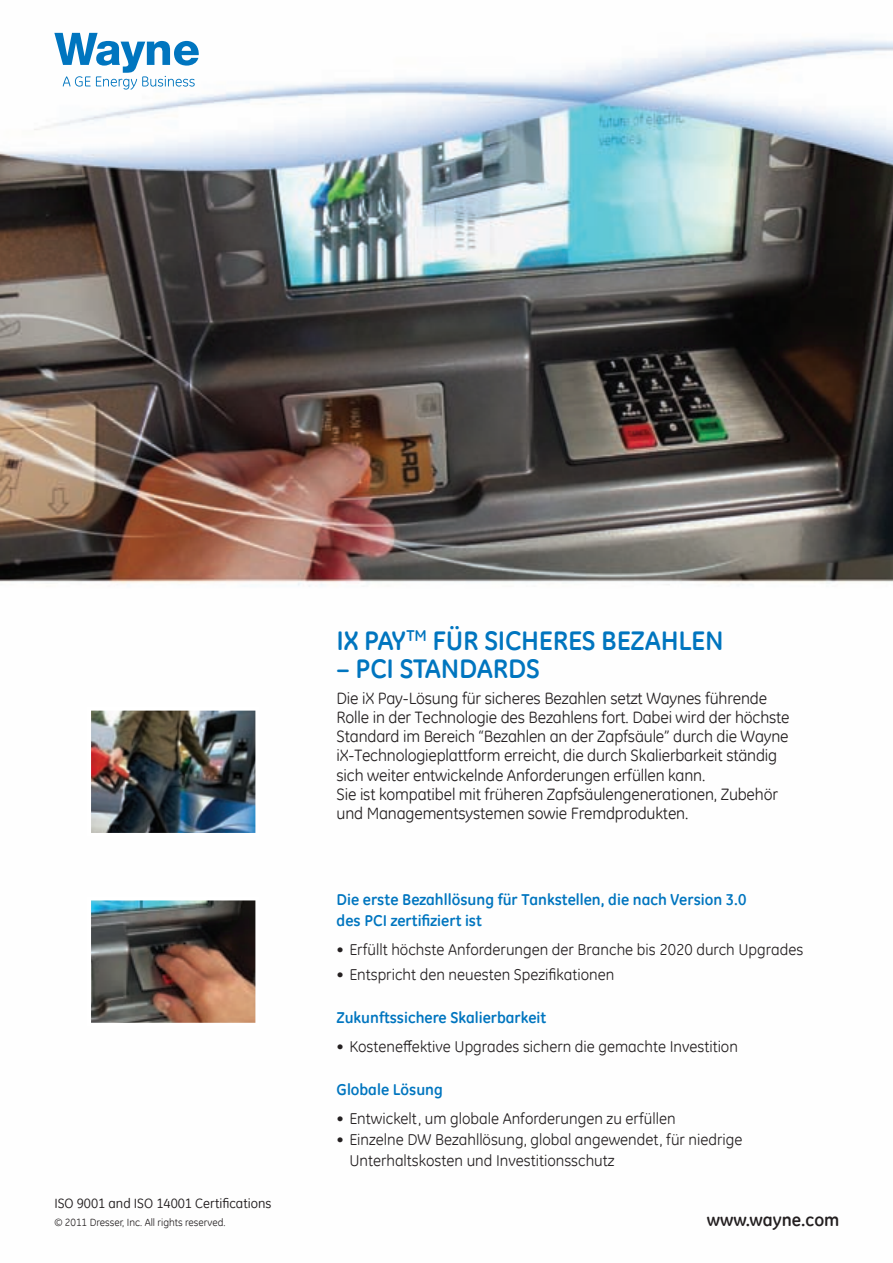
<style>
.page{position:relative;width:893px;height:1263px;background:#fff}
.page>*{position:absolute;margin:0;border:0;box-sizing:border-box;transform-origin:0 0}
.t1{font:700 27px "GE Inspira";letter-spacing:-.01em;color:#0075bf}
.t2{font:700 18px "GE Inspira";color:#231f20}
.t3{font:16.5px/19px "GE Inspira";letter-spacing:-.01em;color:#231f20}
.t4{font:15.75px/21px "GE Inspira";color:#231f20}
.t5{font:700 15.75px/21px "GE Inspira";color:#0075bf}
.t6{font:13.5px "GE Inspira";color:#231f20}
.t7{font:10.5px "GE Inspira";color:#231f20}
</style>
<div class="page">
<img style="left:0;top:32px;width:893px;height:555px">
<svg style="left:54px;top:33px;width:145px;height:57px"></svg>
<img style="left:91px;top:710px;width:165px;height:123px">
<img style="left:91px;top:900px;width:165px;height:123px">
<h1 class="t1" style="left:337px;top:622px;width:389px">iX PAY<sup>TM</sup> FÜR SiCHERES BEZAHLEN</h1>
<h1 class="t1" style="left:337px;top:651px;width:205px">– PCi STANDARDS</h1>
<p class="t3" style="left:337px;top:688px;width:455px">Die iX Pay-Lösung für sicheres Bezahlen setzt Waynes führende Rolle in der Technologie des Bezahlens fort. Dabei wird der höchste Standard im Bereich “Bezahlen an der Zapfsäule” durch die Wayne iX-Technologieplattform erreicht, die durch Skalierbarkeit ständig sich weiter entwickelnde Anforderungen erfüllen kann.<br>Sie ist kompatibel mit früheren Zapfsäulengenerationen, Zubehör und Managementsystemen sowie Fremdprodukten.</p>
<p class="t6" style="left:54px;top:1194px;width:218px">ISO 9001 and ISO 14001 Certifications</p>
<p class="t5" style="left:337px;top:888px;width:411px">Die erste Bezahllösung für Tankstellen, die nach Version 3.0 des PCI zertifiziert ist</p>
<p class="t4" style="left:337px;top:938px;width:468px">• Erfüllt höchste Anforderungen der Branche bis 2020 durch Upgrades</p>
<p class="t4" style="left:337px;top:963px;width:279px">• Entspricht den neuesten Spezifikationen</p>
<p class="t5" style="left:337px;top:1006px;width:211px">Zukunftssichere Skalierbarkeit</p>
<p class="t4" style="left:337px;top:1035px;width:403px">• Kosteneffektive Upgrades sichern die gemachte Investition</p>
<p class="t5" style="left:337px;top:1077px;width:108px">Globale Lösung</p>
<p class="t4" style="left:337px;top:1107px;width:340px">• Entwickelt, um globale Anforderungen zu erfüllen</p>
<p class="t4" style="left:349px;top:1128px;width:394px;text-indent:-13px">• Einzelne DW Bezahllösung, global angewendet, für niedrige<br>Unterhaltskosten und Investitionsschutz</p>
<p class="t7" style="left:54px;top:1215px;width:173px">© 2011 Dresser, Inc. All rights reserved.</p>
<p class="t2" style="left:707px;top:1208px;width:134px">www.wayne.com</p>
</div>
